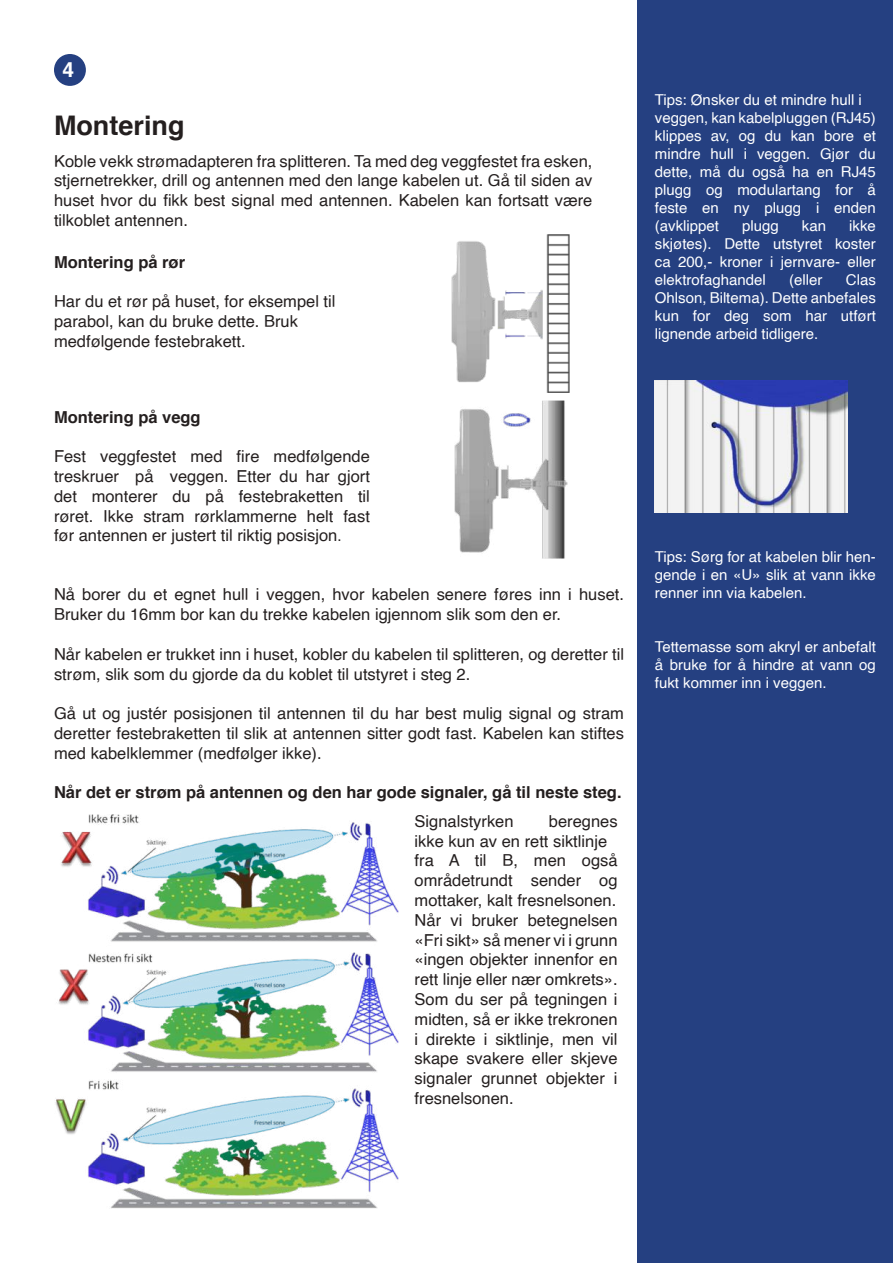
<style>
.page{position:relative;width:893px;height:1263px;background:#fff}
.page>*{position:absolute;margin:0;border:0;box-sizing:border-box;transform-origin:0 0}
.t1{font:700 27px "Helvetica";color:#241f1f}
.t2{font:700 21px "Helvetica";color:#fff}
.t3{font:16.5px/19.8px "Helvetica";color:#241f1f}
.t4{font:700 16.5px "Helvetica";color:#241f1f}
.t5{font:15px/18px "Helvetica";color:#fff;text-align:justify}
.s1{font-size:15px}
</style>
<div class="page">
<div style="left:638px;top:0;width:255px;height:1263px;background:#254081"></div>
<img style="left:55px;top:814px;width:343px;height:395px">
<div style="left:54px;top:54px;width:32px;height:32px;background:#254081;border-radius:50%"></div>
<img style="left:655px;top:381px;width:193px;height:131px">
<img style="left:454px;top:401px;width:113px;height:157px">
<img style="left:452px;top:235px;width:117px;height:157px">
<p class="t2" style="left:62px;top:53px;width:13px">4</p>
<h1 class="t1" style="left:54px;top:104px;width:132px">Montering</h1>
<p class="t3" style="left:54px;top:151px;width:540px;text-align:justify">Koble vekk strømadapteren fra splitteren. Ta med deg veggfestet fra esken, stjernetrekker, drill og antennen med den lange kabelen ut. Gå til siden av huset hvor du fikk best signal med antennen. Kabelen kan fortsatt være tilkoblet antennen.</p>
<p class="t4" style="left:54px;top:248px;width:133px">Montering på rør</p>
<p class="t3" style="left:54px;top:292px;width:283px">Har du et rør på huset, for eksempel til parabol, kan du bruke dette. Bruk medfølgende festebrakett.</p>
<p class="t4" style="left:54px;top:403px;width:148px">Montering på vegg</p>
<p class="t3" style="left:54px;top:447px;width:317px;text-align:justify">Fest veggfestet med fire medfølgende treskruer på veggen. Etter du har gjort det monterer du på festebraketten til røret. Ikke stram rørklammerne helt fast før antennen er justert til riktig posisjon<span class="s1">.</span></p>
<p class="t3" style="left:54px;top:585px;width:571px">Nå borer du et egnet hull i veggen, hvor kabelen senere føres inn i huset.<br>Bruker du 16mm bor kan du trekke kabelen igjennom slik som den er.</p>
<p class="t3" style="left:54px;top:644px;width:571px">Når kabelen er trukket inn i huset, kobler du kabelen til splitteren, og deretter til strøm, slik som du gjorde da du koblet til utstyret i steg 2.</p>
<p class="t3" style="left:54px;top:704px;width:571px;text-align:justify">Gå ut og justér posisjonen til antennen til du har best mulig signal og stram deretter festebraketten til slik at antennen sitter godt fast. Kabelen kan stiftes med kabelklemmer (medfølger ikke).</p>
<p class="t4" style="left:54px;top:779px;width:569px">Når det er strøm på antennen og den har gode signaler, gå til neste steg.</p>
<p class="t3" style="left:415px;top:811px;width:101px">Signalstyrken</p>
<p class="t3" style="left:415px;top:811px;width:205px;text-indent:134px">beregnes ikke kun av en rett siktlinje fra A til B, men også områdetrundt sender og mottaker, kalt fresnelsonen.<br>Når vi bruker betegnelsen «Fri sikt» så mener vi i grunn «ingen objekter innenfor en rett linje eller nær omkrets».<br>Som du ser på tegningen i midten, så er ikke trekronen i direkte i siktlinje, men vil skape svakere eller skjeve signaler grunnet objekter i fresnelsonen.</p>
<p class="t5" style="left:655px;top:91px;width:223px;text-align:left">Tips: Ønsker du et mindre hull i veggen, kan kabelpluggen (RJ45) klippes av, og du kan bore et mindre hull i veggen. Gjør du dette, må du også ha en RJ45 plugg og modulartang for å feste en ny plugg i enden (avklippet</p>
<p class="t5" style="left:655px;top:217px;width:223px;text-indent:194px">ikke skjøtes). Dette utstyret koster ca 200,- kroner i jernvare- eller elektrofaghandel</p>
<p class="t5" style="left:742px;top:217px;width:38px">plugg</p>
<p class="t5" style="left:802px;top:217px;width:26px">kan</p>
<p class="t5" style="left:655px;top:271px;width:223px;text-indent:191px">Clas Ohlson, Biltema). Dette anbefales kun for deg som har utført lignende arbeid tidligere.</p>
<p class="t5" style="left:789px;top:271px;width:35px">(eller</p>
<p class="t5" style="left:655px;top:548px;width:223px">Tips: Sørg for at kabelen blir hen&shy;gende i en «U» slik at vann ikke renner inn via kabelen.</p>
<p class="t5" style="left:655px;top:638px;width:223px">Tettemasse som akryl er anbefalt å bruke for å hindre at vann og fukt kommer inn i veggen.</p>
</div>
